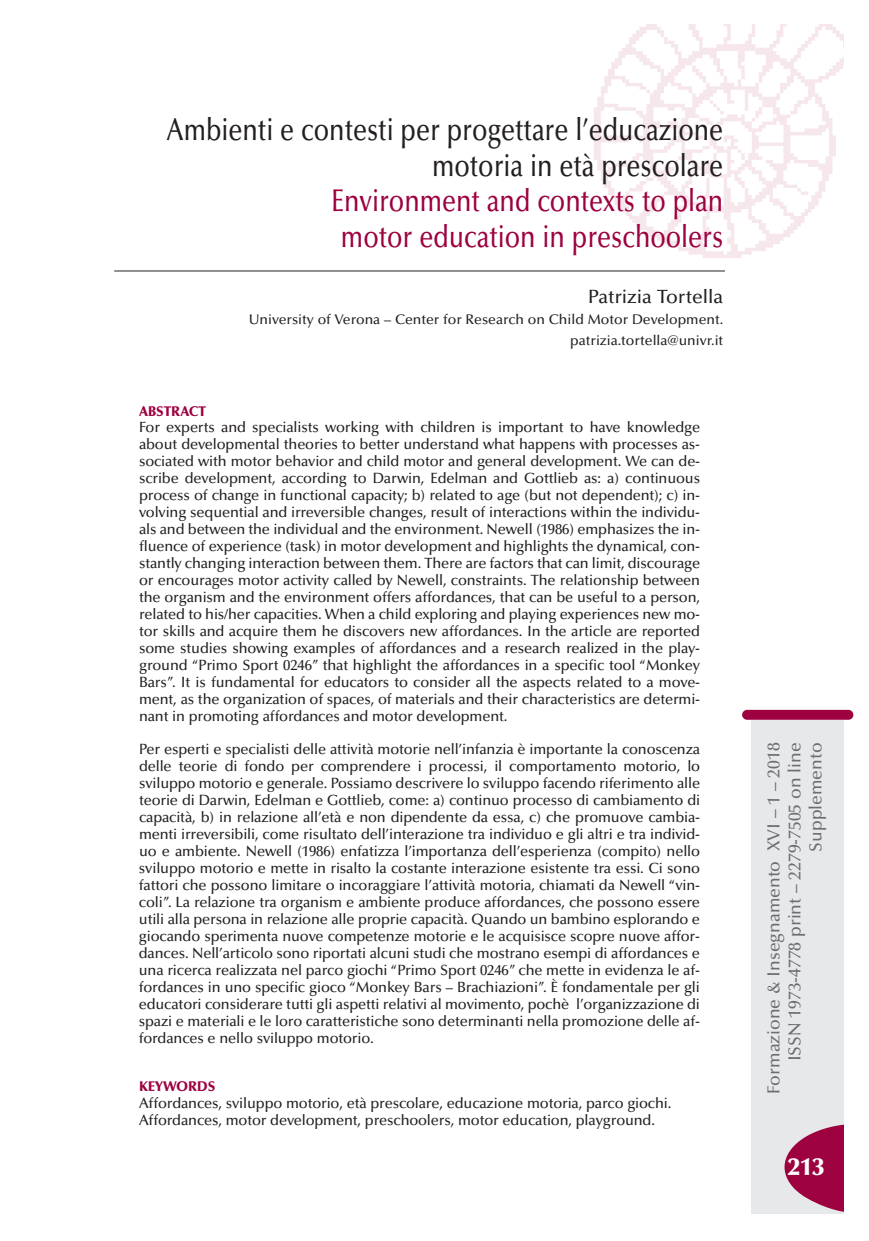
<style>
.page{position:relative;width:869px;height:1241px;background:#fff}
.page>*{position:absolute;margin:0;border:0;box-sizing:border-box;transform-origin:0 0}
.t1{font:500 31.5px/35.5px "Optima";color:#231f20;text-align:right;scale:.8 1}
.t2{font:500 31.5px/35.5px "Optima";color:#9d0140;text-align:center;scale:.8 1}
.t3{font:900 24.5px "Optima";color:#fff}
.t4{font:500 19.25px "Optima";color:#231f20}
.t5{font:500 17.5px/21px "Optima";color:#6c6d70;text-align:right}
.t6{font:500 14.88px/17px "Optima";letter-spacing:-.01em;color:#231f20;text-align:justify}
.t7{font:500 14px/21px "Optima";color:#231f20;text-align:right}
.t8{font:900 14px "Optima";letter-spacing:-.01em;color:#9d0140}
</style>
<div class="page">
<img style="left:571px;top:25px;width:271px;height:247px">
<hr style="left:114px;top:270px;width:610px;height:1px;background:#231f20">
<div style="left:750px;top:720px;width:92px;height:493px;background:#e7e8e9"></div>
<div style="left:741px;top:709px;width:112px;height:10px;background:#9d0140;border-radius:5px"></div>
<svg style="left:784px;top:1123px;width:60px;height:89px"></svg>
<h1 class="t1" style="left:167px;top:115px;width:696px">Ambienti e contesti per progettare l’educazione motoria in età prescolare</h1>
<h1 class="t2" style="left:331px;top:186px;width:491px">Environment and contexts to plan motor education in preschoolers</h1>
<p class="t4" style="left:588px;top:289px;width:136px">Patrizia Tortella</p>
<p class="t7" style="left:248px;top:310px;width:476px">University of Verona – Center for Research on Child Motor Development. patrizia.tortella@univr.it</p>
<p class="t8" style="left:139px;top:405px;width:69px">ABSTRACT</p>
<p class="t6" style="left:139px;top:420px;width:562px">For experts and specialists working with children is important to have knowledge about developmental theories to better understand what happens with processes as&shy;sociated with motor behavior and child motor and general development. We can de&shy;scribe development, according to Darwin, Edelman and Gottlieb as: a) continuous process of change in functional capacity; b) related to age (but not dependent); c) in&shy;volving sequential and irreversible changes, result of interactions within the individu&shy;als and between the individual and the environment. Newell (1986) emphasizes the in&shy;fluence of experience (task) in motor development and highlights the dynamical, con&shy;stantly changing interaction between them. There are factors that can limit, discourage or encourages motor activity called by Newell, constraints. The relationship between the organism and the environment offers affordances, that can be useful to a person, related to his/her capacities. When a child exploring and playing experiences new mo&shy;tor skills and acquire them he discovers new affordances. In the article are reported some studies showing examples of affordances and a research realized in the play&shy;ground “Primo Sport 0246” that highlight the affordances in a specific tool “Monkey Bars”. It is fundamental for educators to consider all the aspects related to a move&shy;ment, as the organization of spaces, of materials and their characteristics are determi&shy;nant in promoting affordances and motor development.</p>
<p class="t6" style="left:139px;top:742px;width:562px">Per esperti e specialisti delle attività motorie nell’infanzia è importante la conoscenza delle teorie di fondo per comprendere i processi, il comportamento motorio, lo sviluppo motorio e generale. Possiamo descrivere lo sviluppo facendo riferimento alle teorie di Darwin, Edelman e Gottlieb, come: a) continuo processo di cambiamento di capacità, b) in relazione all’età e non dipendente da essa, c) che promuove cambia&shy;menti irreversibili, come risultato dell’interazione tra individuo e gli altri e tra individ&shy;uo e ambiente. Newell (1986) enfatizza l’importanza dell’esperienza (compito) nello sviluppo motorio e mette in risalto la costante interazione esistente tra essi. Ci sono fattori che possono limitare o incoraggiare l’attività motoria, chiamati da Newell “vin&shy;coli”. La relazione tra organism e ambiente produce affordances, che possono essere utili alla persona in relazione alle proprie capacità. Quando un bambino esplorando e giocando sperimenta nuove competenze motorie e le acquisisce scopre nuove affor&shy;dances. Nell’articolo sono riportati alcuni studi che mostrano esempi di affordances e una ricerca realizzata nel parco giochi “Primo Sport 0246” che mette in evidenza le af&shy;fordances in uno specific gioco “Monkey Bars – Brachiazioni”. È fondamentale per gli educatori considerare tutti gli aspetti relativi al movimento, pochè l’organizzazione di spazi e materiali e le loro caratteristiche sono determinanti nella promozione delle af&shy;fordances e nello sviluppo motorio.</p>
<p class="t8" style="left:139px;top:1080px;width:78px">KEYWORDS</p>
<p class="t6" style="left:139px;top:1095px;width:533px">Affordances, sviluppo motorio, età prescolare, educazione motoria, parco giochi.<br>Affordances, motor development, preschoolers, motor education, playground.</p>
<p class="t5" style="left:764px;top:1093px;width:352px;rotate:-90deg">Formazione &amp; Insegnamento XVI – 1 – 2018<br>ISSN 1973-4778 print – 2279-7505 on line<br>Supplemento</p>
<h2 class="t3" style="left:787px;top:1156px;width:38px">213</h2>
</div>
